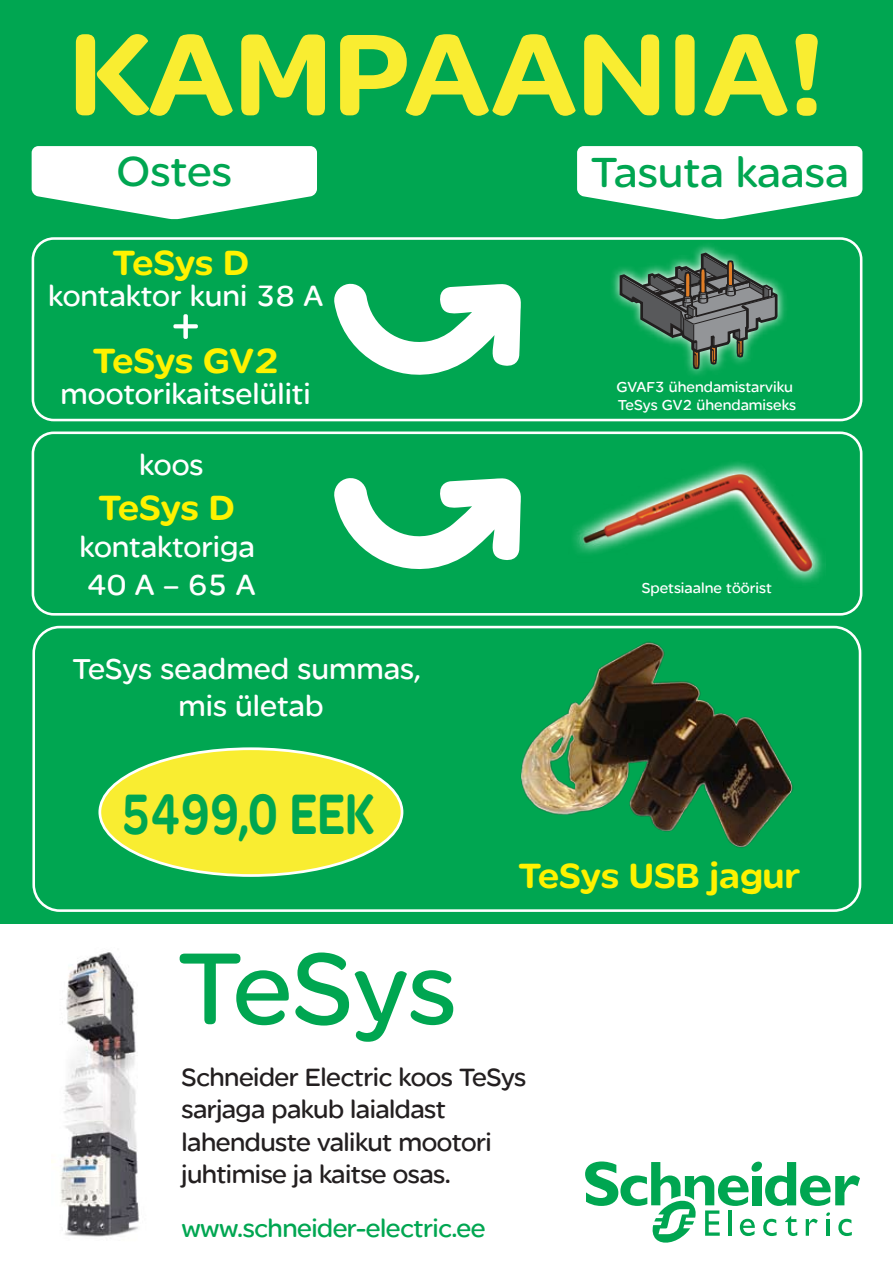
<style>
.page{position:relative;width:893px;height:1263px;background:#00a651}
.page>*{position:absolute;margin:0;border:0;box-sizing:border-box;transform-origin:0 0}
.t1{font:900 123.45px "SE Optimist";color:#f9ed31;scale:1.05 1}
.t2{font:108.6px "SE Optimist";color:#00a651}
.t3{font:900 60.9px "SE Optimist";color:#00a651;scale:.76 1}
.t4{font:52.5px "SE Optimist";color:#fff}
.t5{font:45px "SE Optimist";color:#00a651}
.t6{font:900 37.5px "SE Optimist";color:#fff200}
.t7{font:31.05px/37.2px "SE Optimist";color:#fff}
.t8{font:27px/32.4px "SE Optimist";letter-spacing:-.02em;color:#231f20}
.t9{font:27px "SE Optimist";letter-spacing:-.02em;color:#00a651}
.t10{font:15.6px/18.6px "SE Optimist";color:#fff}
</style>
<div class="page">
<div style="left:0;top:924px;width:893px;height:339px;background:#fff"></div>
<img style="left:52px;top:952px;width:88px;height:285px">
<svg style="left:585px;top:1161px;width:275px;height:82px"></svg>
<img style="left:521px;top:642px;width:272px;height:206px">
<img style="left:612px;top:245px;width:174px;height:130px">
<svg style="left:618px;top:251px;width:161px;height:119px"></svg>
<svg style="left:334px;top:283px;width:187px;height:92px"></svg>
<svg style="left:334px;top:478px;width:187px;height:91px"></svg>
<div style="left:32px;top:237px;width:830px;height:184px;border:3px solid #fff;border-radius:21px"></div>
<div style="left:32px;top:431px;width:830px;height:185px;border:3px solid #fff;border-radius:21px"></div>
<img style="left:573px;top:462px;width:251px;height:121px">
<div style="left:32px;top:626px;width:829px;height:286px;border:3px solid #fff;border-radius:26px"></div>
<div style="left:100px;top:749px;width:302px;height:126px;background:#f9ed31;border-radius:50%"></div>
<svg style="left:31px;top:146px;width:286px;height:74px"></svg>
<svg style="left:577px;top:146px;width:286px;height:74px"></svg>
<h1 class="t1" style="left:68px;top:4px;width:722px">KAMPAANIA!</h1>
<h3 class="t5" style="left:117px;top:146px;width:117px">Ostes</h3>
<h3 class="t5" style="left:591px;top:147px;width:260px">Tasuta kaasa</h3>
<h3 class="t6" style="left:113px;top:241px;width:138px">TeSys D</h3>
<p class="t7" style="left:48px;top:277px;width:277px">kontaktor kuni 38 A</p>
<h3 class="t4" style="left:171px;top:290px;width:30px">+</h3>
<h3 class="t6" style="left:93px;top:339px;width:187px">TeSys GV2</h3>
<p class="t7" style="left:60px;top:376px;width:252px">mootorikaitselüliti</p>
<p class="t7" style="left:139px;top:446px;width:66px">koos</p>
<h3 class="t6" style="left:98px;top:486px;width:138px">TeSys D</h3>
<p class="t7" style="left:79px;top:528px;width:178px">kontaktoriga<br>40 A – 65 A</p>
<p class="t7" style="left:72px;top:650px;width:350px;text-align:center">TeSys seadmed summas, mis ületab</p>
<h3 class="t3" style="left:121px;top:779px;width:333px">5499,0 EEK</h3>
<p class="t10" style="left:617px;top:377px;width:181px">GVAF3 ühendamistarviku<br>TeSys GV2 ühendamiseks</p>
<p class="t10" style="left:642px;top:578px;width:132px">Spetsiaalne töörist</p>
<h3 class="t6" style="left:518px;top:854px;width:283px">TeSys USB jagur</h3>
<h2 class="t2" style="left:177px;top:921px;width:281px">TeSys</h2>
<p class="t8" style="left:182px;top:1061px;width:346px">Schneider Electric koos TeSys sarjaga pakub laialdast lahenduste valikut mootori juhtimise ja kaitse osas.</p>
<p class="t9" style="left:182px;top:1211px;width:306px">www.schneider-electric.ee</p>
</div>
